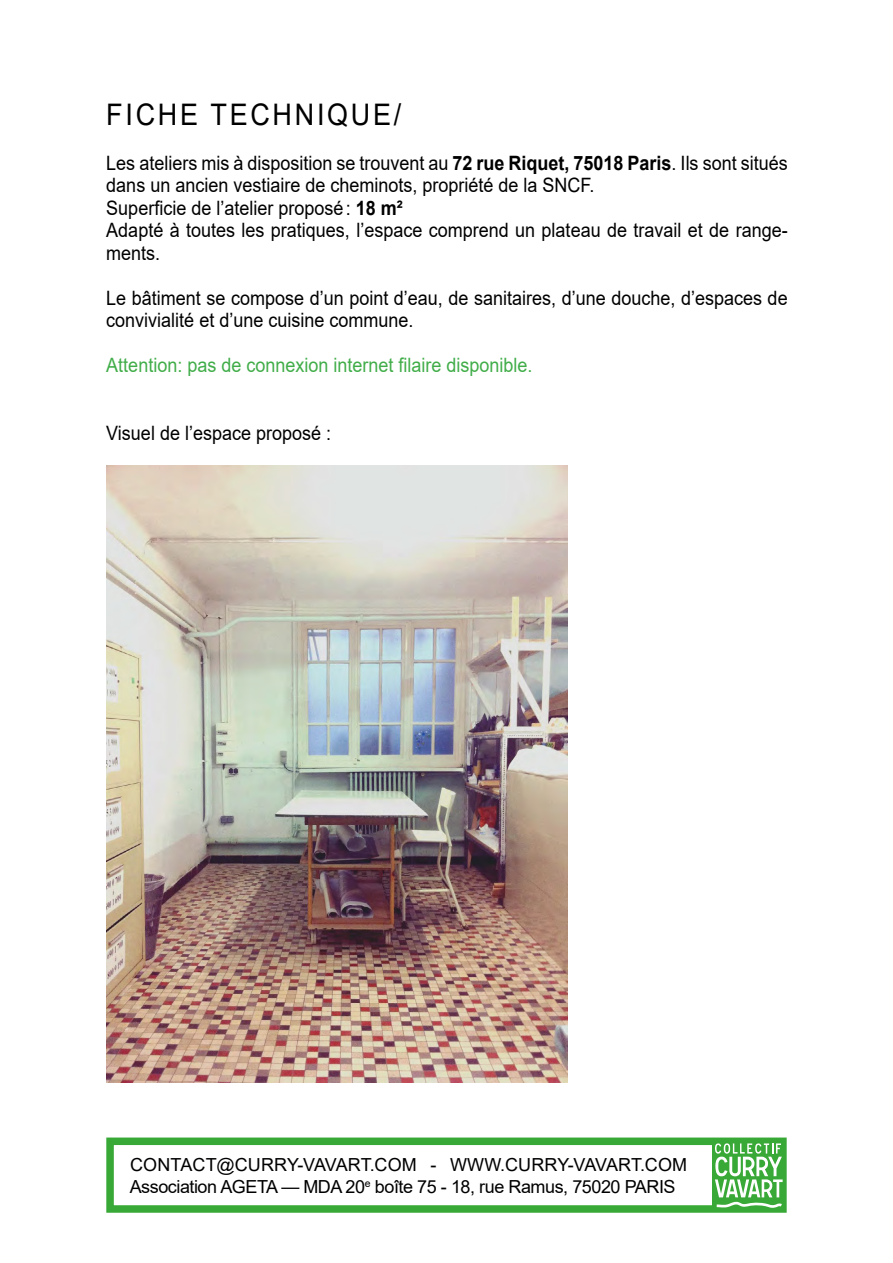
<style>
.page{position:relative;width:893px;height:1263px;background:#fff}
.page>*{position:absolute;margin:0;border:0;box-sizing:border-box;transform-origin:0 0}
.t1{font:29.7px "Arial";letter-spacing:.1em;color:#000;scale:.91 1}
.t2{font:19.8px/22.5px "Arial";color:#000;scale:.91 1}
.t3{font:19.8px "Arial";color:#41ad49;scale:.91 1}
.t4{font:18px/21.6px "Arial";letter-spacing:-.025em;color:#000}
.s1{font-weight:700}
</style>
<div class="page">
<div style="left:106px;top:1137px;width:681px;height:76px;border:8px solid #38a836"></div>
<div style="left:712px;top:1138px;width:74px;height:74px;background:#38a836"></div>
<svg style="left:715px;top:1143px;width:68px;height:65px"></svg>
<img style="left:106px;top:466px;width:461px;height:617px">
<h1 class="t1" style="left:106px;top:94px;width:326px">FICHE TECHN IQUE/</h1>
<p class="t2" style="left:106px;top:152px;width:750px">Les ateliers mis à disposition se trouvent au <span class="s1">72 rue Riquet, 75018 Paris</span>. Ils sont situés dans un ancien vestiaire de cheminots, propriété de la SNCF.<br>Superficie de l’atelier proposé: <span class="s1">18 m²<br></span>Adapté à toutes les pratiques, l’espace comprend un plateau de travail et de range&shy;ments.</p>
<p class="t2" style="left:106px;top:287px;width:750px">Le bâtiment se compose d’un point d’eau, de sanitaires, d’une douche, d’espaces de convivialité et d’une cuisine commune.</p>
<p class="t3" style="left:106px;top:352px;width:470px">Attention: pas de connexion internet filaire disponible.</p>
<p class="t2" style="left:106px;top:422px;width:249px">Visuel de l’espace proposé :</p>
<p class="t4" style="left:130px;top:1154px;width:559px">contact@curry-vavart.com - www.curry-vavart.com<br>Association AGETA — MDA 20<sup>e</sup> boîte 75 - 18, rue Ramus, 75020 PARIS</p>
</div>
